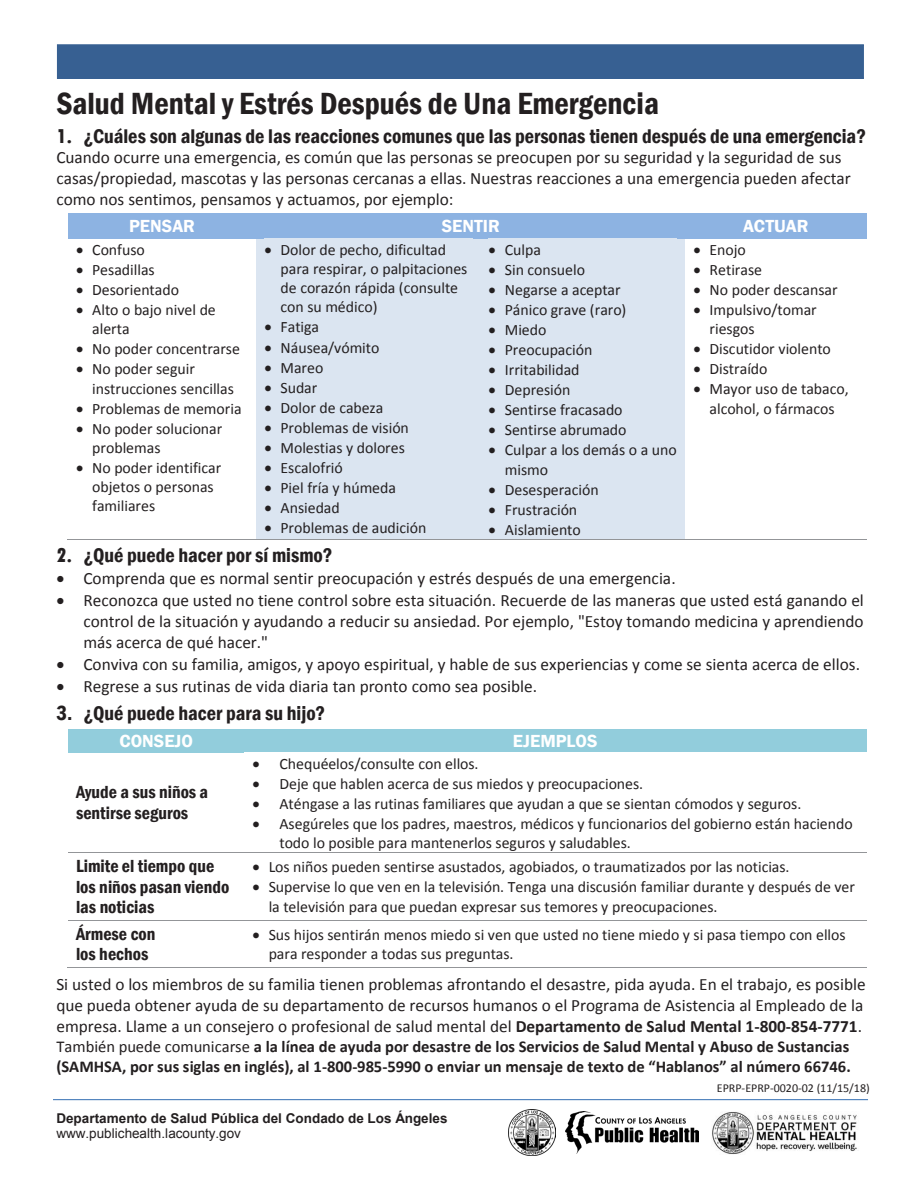
<style>
.page{position:relative;width:918px;height:1188px;background:#fff}
.page>*{position:absolute;margin:0;border:0;box-sizing:border-box;transform-origin:0 0}
.t1{font:600 condensed 31.5px "Franklin Gothic";color:#231f20}
.t2{font:600 condensed 20.4px "Franklin Gothic";color:#231f20}
.t3{font:600 condensed 18px/20.4px "Franklin Gothic";color:#231f20}
.t4{font:600 18px "Franklin Gothic";color:#fff}
.t5{font:17.25px/21px "Calibri";color:#231f20}
.t6{font:700 16.5px/20.1px "Calibri";letter-spacing:-.005em;color:#231f20}
.t7{font:15.9px/19.2px "Calibri";color:#231f20}
.t8{font:700 13.5px/15.5px "Arial";color:#231f20}
.t9{font:12px "Calibri";color:#231f20}
.s1{font-family:"Tw Cen";font-weight:800;font-size:21px}
.s2{font-size:21px}
.s3{font-weight:700}
.s4{font-weight:400}
</style>
<div class="page">
<div style="left:58px;top:45px;width:805px;height:33px;background:#376092"></div>
<div style="left:57px;top:44px;width:807px;height:35px;border:1px solid #376092"></div>
<hr style="left:53px;top:1099px;width:815px;height:1px;background:#4a7ebb">
<img style="left:712px;top:1112px;width:145px;height:42px">
<div style="left:68px;top:214px;width:188px;height:25px;background:#8db3e2"></div>
<div style="left:256px;top:214px;width:429px;height:25px;background:#8db3e2"></div>
<div style="left:685px;top:214px;width:182px;height:25px;background:#8db3e2"></div>
<div style="left:256px;top:239px;width:225px;height:300px;background:#dbe5f1"></div>
<div style="left:481px;top:239px;width:204px;height:300px;background:#dbe5f1"></div>
<hr style="left:67px;top:539px;width:189px;height:1px;background:#939598">
<hr style="left:256px;top:539px;width:225px;height:1px;background:#939598">
<hr style="left:480px;top:539px;width:205px;height:1px;background:#939598">
<hr style="left:685px;top:539px;width:182px;height:1px;background:#939598">
<div style="left:68px;top:729px;width:176px;height:24px;background:#92cddc"></div>
<div style="left:244px;top:729px;width:623px;height:24px;background:#92cddc"></div>
<hr style="left:68px;top:852px;width:176px;height:1px;background:#939598">
<hr style="left:245px;top:852px;width:622px;height:1px;background:#939598">
<hr style="left:68px;top:920px;width:176px;height:1px;background:#939598">
<hr style="left:245px;top:920px;width:622px;height:1px;background:#939598">
<hr style="left:67px;top:967px;width:177px;height:1px;background:#939598">
<hr style="left:244px;top:967px;width:623px;height:1px;background:#939598">
<img style="left:509px;top:1109px;width:46px;height:47px">
<img style="left:566px;top:1111px;width:132px;height:43px">
<p class="t1" style="left:56px;top:82px;width:604px">Salud Mental y Estrés Después de Una Emergencia</p>
<p class="t2" style="left:56px;top:122px;width:811px"><span class="s1">1.</span> ¿Cuáles son algunas de las reacciones comunes que las personas tienen después de una emergencia?</p>
<p class="t5" style="left:56px;top:147px;width:796px">Cuando ocurre una emergencia, es común que las personas se preocupen por su seguridad y la seguridad de sus casas/propiedad, mascotas y las personas cercanas a ellas. Nuestras reacciones a una emergencia pueden afectar como nos sentimos, pensamos y actuamos, por ejemplo:</p>
<p class="t4" style="left:129px;top:215px;width:67px">PENSAR</p>
<p class="t4" style="left:442px;top:215px;width:60px">SENTIR</p>
<p class="t4" style="left:743px;top:215px;width:67px">ACTUAR</p>
<p class="t7" style="left:76px;top:240px;width:70px">• Confuso</p>
<p class="t7" style="left:76px;top:260px;width:80px">• Pesadillas</p>
<p class="t7" style="left:76px;top:280px;width:105px">• Desorientado</p>
<p class="t7" style="left:92px;top:300px;width:125px;text-indent:-16px">• Alto o bajo nivel de alerta</p>
<p class="t7" style="left:76px;top:339px;width:165px">• No poder concentrarse</p>
<p class="t7" style="left:92px;top:359px;width:143px;text-indent:-16px">• No poder seguir instrucciones sencillas</p>
<p class="t7" style="left:76px;top:399px;width:167px">• Problemas de memoria</p>
<p class="t7" style="left:92px;top:419px;width:132px;text-indent:-16px">• No poder solucionar problemas</p>
<p class="t7" style="left:92px;top:458px;width:131px;text-indent:-16px">• No poder identificar objetos o personas familiares</p>
<p class="t7" style="left:281px;top:240px;width:188px;text-indent:-16px">• Dolor de pecho, dificultad para respirar, o palpitaciones de corazón rápida (consulte con su médico)</p>
<p class="t7" style="left:264px;top:318px;width:56px">• Fatiga</p>
<p class="t7" style="left:264px;top:338px;width:117px">• Náusea/vómito</p>
<p class="t7" style="left:264px;top:358px;width:61px">• Mareo</p>
<p class="t7" style="left:264px;top:378px;width:55px">• Sudar</p>
<p class="t7" style="left:264px;top:398px;width:121px">• Dolor de cabeza</p>
<p class="t7" style="left:264px;top:418px;width:146px">• Problemas de visión</p>
<p class="t7" style="left:264px;top:438px;width:142px">• Molestias y dolores</p>
<p class="t7" style="left:264px;top:458px;width:80px">• Escalofrió</p>
<p class="t7" style="left:264px;top:478px;width:133px">• Piel fría y húmeda</p>
<p class="t7" style="left:264px;top:498px;width:77px">• Ansiedad</p>
<p class="t7" style="left:264px;top:518px;width:164px">• Problemas de audición</p>
<p class="t7" style="left:489px;top:240px;width:54px">• Culpa</p>
<p class="t7" style="left:489px;top:260px;width:98px">• Sin consuelo</p>
<p class="t7" style="left:489px;top:280px;width:134px">• Negarse a aceptar</p>
<p class="t7" style="left:489px;top:300px;width:139px">• Pánico grave (raro)</p>
<p class="t7" style="left:489px;top:320px;width:59px">• Miedo</p>
<p class="t7" style="left:489px;top:340px;width:105px">• Preocupación</p>
<p class="t7" style="left:489px;top:360px;width:92px">• Irritabilidad</p>
<p class="t7" style="left:489px;top:380px;width:83px">• Depresión</p>
<p class="t7" style="left:489px;top:400px;width:135px">• Sentirse fracasado</p>
<p class="t7" style="left:489px;top:420px;width:139px">• Sentirse abrumado</p>
<p class="t7" style="left:505px;top:441px;width:173px;text-indent:-16px">• Culpar a los demás o a uno mismo</p>
<p class="t7" style="left:489px;top:480px;width:112px">• Desesperación</p>
<p class="t7" style="left:489px;top:500px;width:90px">• Frustración</p>
<p class="t7" style="left:489px;top:520px;width:94px">• Aislamiento</p>
<p class="t7" style="left:693px;top:240px;width:54px">• Enojo</p>
<p class="t7" style="left:693px;top:260px;width:70px">• Retirase</p>
<p class="t7" style="left:693px;top:280px;width:146px">• No poder descansar</p>
<p class="t7" style="left:710px;top:300px;width:109px;text-indent:-16px">• Impulsivo/tomar riesgos</p>
<p class="t7" style="left:693px;top:339px;width:139px">• Discutidor violento</p>
<p class="t7" style="left:693px;top:359px;width:76px">• Distraído</p>
<p class="t7" style="left:693px;top:380px;width:157px;text-align:center">• Mayor uso de tabaco, alcohol, o fármacos</p>
<p class="t2" style="left:56px;top:542px;width:278px"><span class="s1">2.</span> ¿Qué puede hacer por sí mismo?</p>
<p class="t5" style="left:56px;top:568px;width:621px">• Comprenda que es normal sentir preocupación y estrés después de una emergencia.</p>
<p class="t5" style="left:83px;top:590px;width:782px;text-align:justify;text-indent:-27px">• Reconozca que usted no tiene control sobre esta situación. Recuerde de las maneras que usted está ganando el control de la situación y ayudando a reducir su ansiedad. Por ejemplo, "Estoy tomando medicina y aprendiendo más acerca de qué hacer."</p>
<p class="t5" style="left:56px;top:654px;width:805px">• Conviva con su familia, amigos, y apoyo espiritual, y hable de sus experiencias y come se sienta acerca de ellos.</p>
<p class="t5" style="left:56px;top:676px;width:482px">• Regrese a sus rutinas de vida diaria tan pronto como sea posible.</p>
<p class="t2" style="left:56px;top:699px;width:270px"><span class="s2">3.</span> ¿Qué puede hacer para su hijo?</p>
<p class="t4" style="left:119px;top:730px;width:75px">CONSEJO</p>
<p class="t4" style="left:513px;top:730px;width:86px">EJEMPLOS</p>
<p class="t3" style="left:76px;top:782px;width:134px">Ayude a sus niños a sentirse seguros</p>
<p class="t7" style="left:252px;top:754px;width:228px">• Chequéelos/consulte con ellos.</p>
<p class="t7" style="left:252px;top:774px;width:392px">• Deje que hablen acerca de sus miedos y preocupaciones.</p>
<p class="t7" style="left:252px;top:794px;width:550px">• Aténgase a las rutinas familiares que ayudan a que se sientan cómodos y seguros.</p>
<p class="t7" style="left:279px;top:814px;width:575px;text-indent:-27px">• Asegúreles que los padres, maestros, médicos y funcionarios del gobierno están haciendo todo lo posible para mantenerlos seguros y saludables.</p>
<p class="t3" style="left:76px;top:856px;width:155px">Limite el tiempo que los niños pasan viendo las noticias</p>
<p class="t7" style="left:252px;top:858px;width:539px">• Los niños pueden sentirse asustados, agobiados, o traumatizados por las noticias.</p>
<p class="t7" style="left:269px;top:878px;width:588px;text-indent:-16px">• Supervise lo que ven en la televisión. Tenga una discusión familiar durante y después de ver la televisión para que puedan expresar sus temores y preocupaciones.</p>
<p class="t3" style="left:76px;top:923px;width:81px">Ármese con los hechos</p>
<p class="t7" style="left:269px;top:925px;width:579px;text-indent:-16px">• Sus hijos sentirán menos miedo si ven que usted no tiene miedo y si pasa tiempo con ellos para responder a todas sus preguntas.</p>
<p class="t5" style="left:56px;top:973px;width:811px">Si usted o los miembros de su familia tienen problemas afrontando el desastre, pida ayuda. En el trabajo, es posible que pueda obtener ayuda de su departamento de recursos humanos o el Programa de Asistencia al Empleado de la empresa. Llame a un consejero o profesional de salud mental del <span class="s3">Departamento de Salud Mental 1-800-854-7771</span>.</p>
<p class="t6" style="left:56px;top:1036px;width:796px"><span class="s4">También puede comunicarse</span> a la línea de ayuda por desastre de los Servicios de Salud Mental y Abuso de Sustancias (SAMHSA, por sus siglas en inglés), al 1-800-985-5990 o enviar un mensaje de texto de “Hablanos” al número 66746.</p>
<p class="t8" style="left:56px;top:1111px;width:393px">Departamento de Salud Pública del Condado de Los Ángeles <span class="s4">www.publichealth.lacounty.gov</span></p>
<p class="t9" style="left:717px;top:1081px;width:155px">EPRP-EPRP-0020-02 (11/15/18)</p>
</div>
